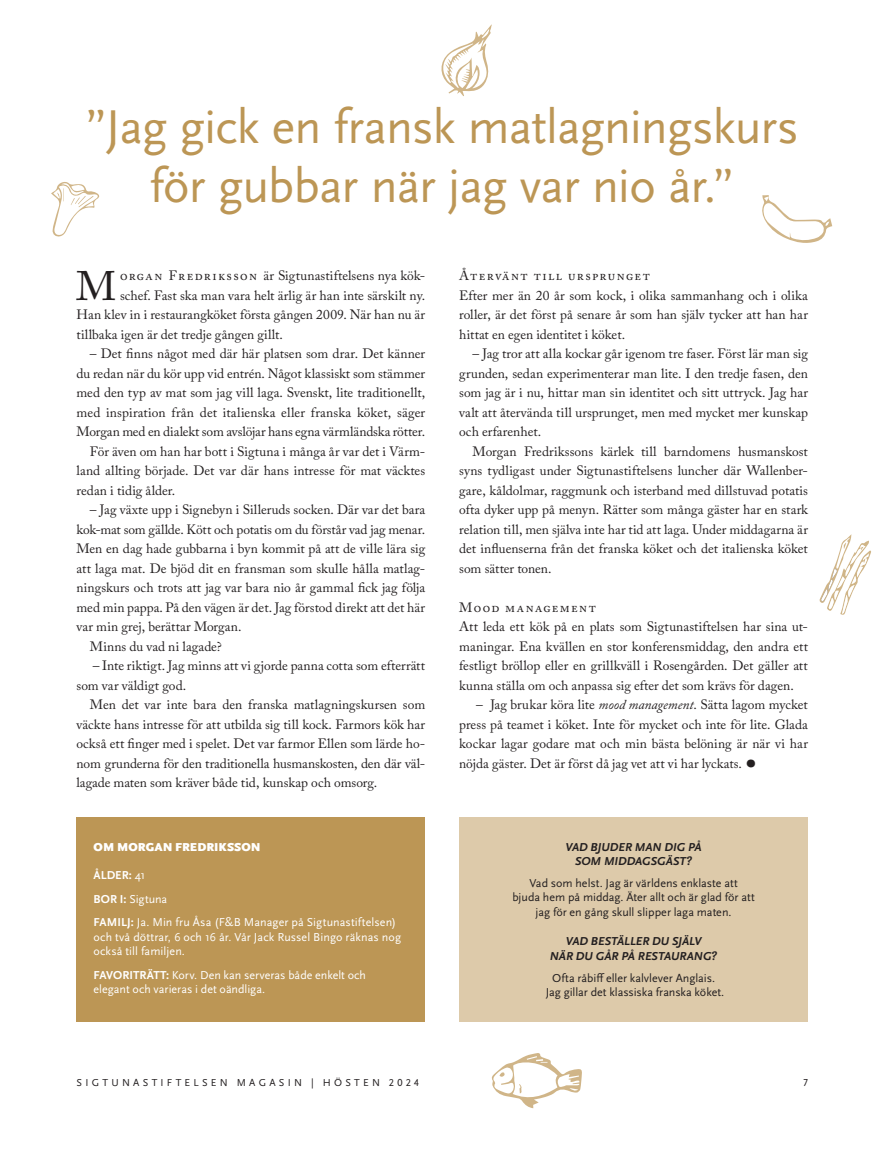
<style>
.page{position:relative;width:893px;height:1149px;background:#fff}
.page>*{position:absolute;margin:0;border:0;box-sizing:border-box;transform-origin:0 0}
.t1{font:49.5px/59.4px "Scala Sans Pro";letter-spacing:-.02em;color:#bc9655;text-align:center}
.t2{font:40.95px "Adobe Caslon Pro";color:#231f20}
.t3{font:34.5px "Adobe Caslon Pro";color:#231f20}
.t4{font:13.5px/19.5px "Adobe Caslon Pro";letter-spacing:-.005em;color:#231f20;text-align:justify}
.t5{font:13.5px/19.5px "Adobe Caslon Pro";letter-spacing:.05em;color:#231f20}
.t6{font:13.5px/19.5px "Adobe Caslon Pro";letter-spacing:.085em;color:#231f20}
.t7{font:13.5px "Adobe Caslon Pro";letter-spacing:.09em;color:#231f20}
.t8{font:12px/23.4px "Scala Sans Pro";letter-spacing:.005em;color:#fff}
.t9{font:12px/14.4px "Scala Sans Pro";color:#231f20;text-align:center}
.t10{font:italic 700 12px/14.4px "Scala Sans Pro";color:#231f20;text-align:center}
.t11{font:900 12px "Scala Sans Pro";letter-spacing:.005em;color:#fff}
.t12{font:10.5px "Scala Sans Pro";letter-spacing:.31em;color:#231f20}
.s1{font-weight:700}
.s2{font-style:italic}
</style>
<div class="page">
<div style="left:459px;top:816px;width:349px;height:204px;background:#ddcaaa"></div>
<div style="left:77px;top:816px;width:348px;height:204px;background:#bc9655"></div>
<svg style="left:51px;top:182px;width:49px;height:55px"></svg>
<svg style="left:762px;top:195px;width:70px;height:48px"></svg>
<svg style="left:491px;top:1053px;width:91px;height:54px"></svg>
<svg style="left:820px;top:534px;width:51px;height:81px"></svg>
<svg style="left:441px;top:25px;width:51px;height:71px"></svg>
<h1 class="t1" style="left:86px;top:97px;width:715px">”Jag gick en fransk matlagningskurs för gubbar när jag var nio år.”</h1>
<h2 class="t2" style="left:76px;top:261px;width:42px">M</h2>
<p class="t7" style="left:120px;top:267px;width:307px">organ Fredriksson är Sigtunastiftelsens nya kök-</p>
<p class="t4" style="left:120px;top:285px;width:307px">schef. Fast ska man vara helt ärlig är han inte särskilt ny.</p>
<p class="t4" style="left:77px;top:305px;width:350px">Han klev in i restaurangköket första gången 2009. När han nu är</p>
<p class="t4" style="left:77px;top:324px;width:208px">tillbaka igen är det tredje gången gillt.</p>
<p class="t4" style="left:90px;top:343px;width:337px">– Det finns något med där här platsen som drar. Det känner</p>
<p class="t4" style="left:77px;top:363px;width:350px">du redan när du kör upp vid entrén. Något klassiskt som stämmer</p>
<p class="t4" style="left:77px;top:382px;width:350px">med den typ av mat som jag vill laga. Svenskt, lite traditionellt,</p>
<p class="t4" style="left:77px;top:402px;width:350px">med inspiration från det italienska eller franska köket, säger</p>
<p class="t4" style="left:77px;top:421px;width:350px">Morgan med en dialekt som avslöjar hans egna värmländska rötter.</p>
<p class="t4" style="left:90px;top:441px;width:337px">För även om han har bott i Sigtuna i många år var det i Värm-</p>
<p class="t4" style="left:77px;top:460px;width:350px">land allting började. Det var där hans intresse för mat väcktes</p>
<p class="t4" style="left:77px;top:480px;width:100px">redan i tidig ålder.</p>
<p class="t4" style="left:90px;top:499px;width:337px">– Jag växte upp i Signebyn i Silleruds socken. Där var det bara</p>
<p class="t4" style="left:77px;top:519px;width:350px">kok-mat som gällde. Kött och potatis om du förstår vad jag menar.</p>
<p class="t4" style="left:77px;top:538px;width:350px">Men en dag hade gubbarna i byn kommit på att de ville lära sig</p>
<p class="t4" style="left:77px;top:558px;width:350px">att laga mat. De bjöd dit en fransman som skulle hålla matlag-</p>
<p class="t4" style="left:77px;top:577px;width:350px">ningskurs och trots att jag var bara nio år gammal fick jag följa</p>
<p class="t4" style="left:77px;top:597px;width:350px">med min pappa. På den vägen är det. Jag förstod direkt att det här</p>
<p class="t4" style="left:77px;top:616px;width:166px">var min grej, berättar Morgan.</p>
<p class="t4" style="left:90px;top:636px;width:134px">Minns du vad ni lagade?</p>
<p class="t4" style="left:77px;top:655px;width:350px;text-indent:16px">– Inte riktigt. Jag minns att vi gjorde panna cotta som efterrätt som var väldigt god.</p>
<p class="t4" style="left:77px;top:694px;width:350px;text-indent:13px">Men det var inte bara den franska matlagningskursen som väckte hans intresse för att utbilda sig till kock. Farmors kök har också ett finger med i spelet. Det var farmor Ellen som lärde ho&shy;nom grunderna för den traditionella husmanskosten, den där väl&shy;lagade maten som kräver både tid, kunskap och omsorg.</p>
<p class="t11" style="left:94px;top:839px;width:168px">OM MORGAN FREDRIKSSON</p>
<p class="t8" style="left:94px;top:863px;width:304px"><span class="s1">ÅLDER:</span> 41<br><span class="s1">BOR I:</span> Sigtuna<br><span class="s1">FAMILJ:</span> Ja. Min fru Åsa (F&amp;B Manager på Sigtunastiftelsen)</p>
<p class="t8" style="left:94px;top:929px;width:309px;line-height:14.4px">och två döttrar, 6 och 16 år. Vår Jack Russel Bingo räknas nog också till familjen.</p>
<p class="t8" style="left:94px;top:967px;width:274px;line-height:14.4px"><span class="s1">FAVORITRÄTT:</span> Korv. Den kan serveras både enkelt och elegant och varieras i det oändliga.</p>
<p class="t12" style="left:77px;top:1076px;width:344px">SIGTUNASTIFTELSEN MAGASIN | HÖSTEN 2024</p>
<p class="t6" style="left:459px;top:265px;width:350px">Återvänt till ursprunget<br>Efter mer än 20 år som kock, i olika sammanhang och i olika roller, är det först på senare år som han själv tycker att han har hittat en egen identitet i köket.</p>
<p class="t4" style="left:459px;top:343px;width:350px;text-indent:13px">– Jag tror att alla kockar går igenom tre faser. Först lär man sig grunden, sedan experimenterar man lite. I den tredje fasen, den som jag är i nu, hittar man sin identitet och sitt uttryck. Jag har valt att återvända till ursprunget, men med mycket mer kunskap och erfarenhet.</p>
<p class="t4" style="left:459px;top:441px;width:350px;text-indent:13px">Morgan Fredrikssons kärlek till barndomens husmanskost syns tydligast under Sigtunastiftelsens luncher där Wallenber&shy;gare, kåldolmar, raggmunk och isterband med dillstuvad potatis ofta dyker upp på menyn. Rätter som många gäster har en stark relation till, men själva inte har tid att laga. Under middagarna är det influenserna från det franska köket och det italienska köket som sätter tonen.</p>
<p class="t5" style="left:459px;top:597px;width:350px">Mood management<br>Att leda ett kök på en plats som Sigtunastiftelsen har sina ut&shy;maningar. Ena kvällen en stor konferensmiddag, den andra ett festligt bröllop eller en grillkväll i Rosengården. Det gäller att kunna ställa om och anpassa sig efter det som krävs för dagen.</p>
<p class="t4" style="left:459px;top:694px;width:350px;text-indent:17px">– Jag brukar köra lite <span class="s2">mood management</span>. Sätta lagom mycket press på teamet i köket. Inte för mycket och inte för lite. Glada kockar lagar godare mat och min bästa belöning är när vi har nöjda gäster. Det är först då jag vet att vi har lyckats.</p>
<h3 class="t3" style="left:745px;top:743px;width:13px">•</h3>
<p class="t10" style="left:565px;top:839px;width:138px">VAD BJUDER MAN DIG PÅ<br>SOM MIDDAGSGÄST?</p>
<p class="t9" style="left:512px;top:875px;width:244px">Vad som helst. Jag är världens enklaste att<br>bjuda hem på middag. Äter allt och är glad för att jag för en gång skull slipper laga maten.</p>
<p class="t10" style="left:550px;top:933px;width:169px">VAD BESTÄLLER DU SJÄLV<br>NÄR DU GÅR PÅ RESTAURANG?</p>
<p class="t9" style="left:546px;top:970px;width:180px">Ofta råbiff eller kalvlever Anglais.<br>Jag gillar det klassiska franska köket.</p>
<p class="t12" style="left:803px;top:1076px;width:6px">7</p>
</div>
